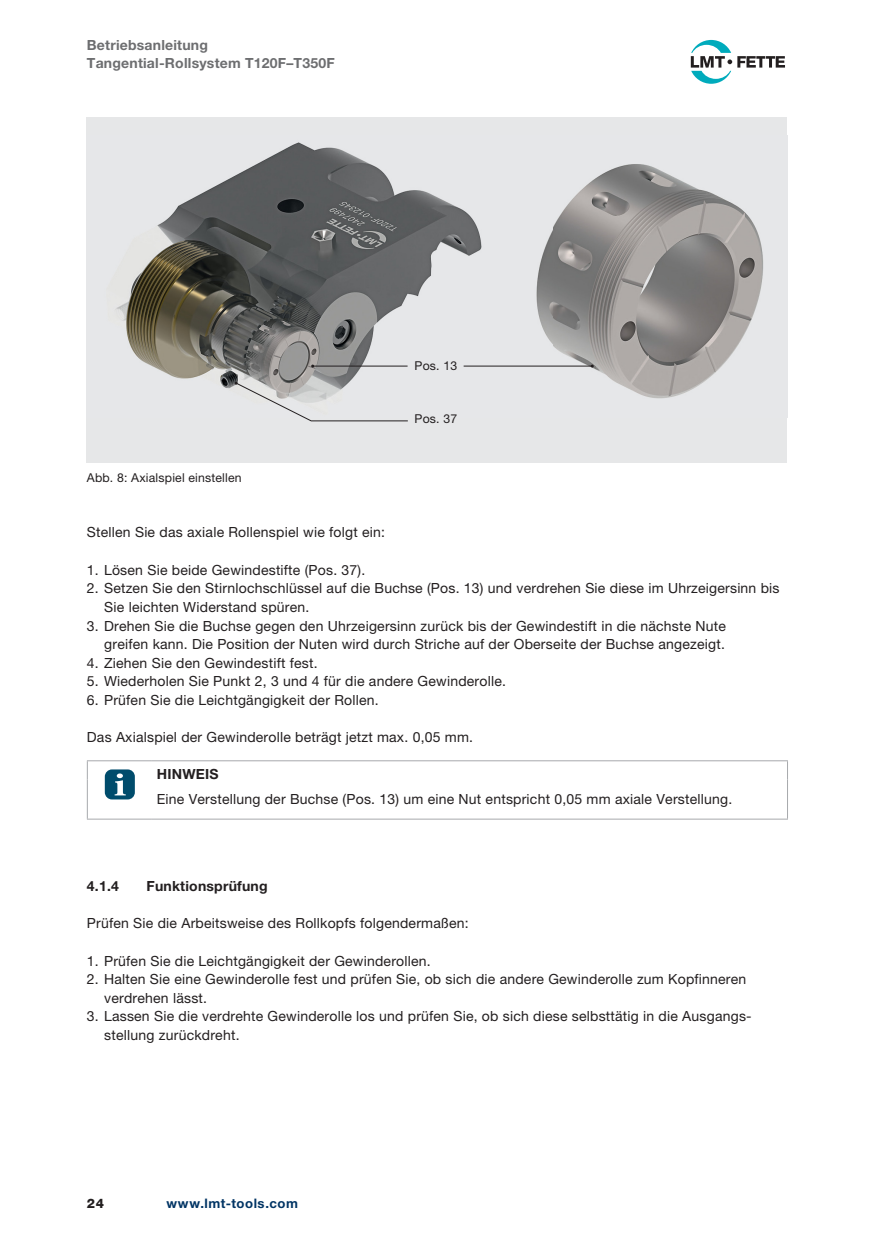
<style>
.page{position:relative;width:874px;height:1241px;background:#fff}
.page>*{position:absolute;margin:0;border:0;box-sizing:border-box;transform-origin:0 0}
.t1{font:14px/18.6px "Helvetica Neue LT Pro";letter-spacing:.015em;color:#231f20}
.t2{font:700 14px/18.6px "Helvetica Neue LT Pro";letter-spacing:.015em;color:#6d6e70}
.t3{font:700 14px "Helvetica Neue LT Pro";letter-spacing:.015em;color:#231f20}
.t4{font:700 13.12px "Helvetica Neue LT Pro";letter-spacing:.04em;color:#003464}
.t5{font:800 13.12px "Helvetica Neue LT Pro";color:#231f20}
.t6{font:12.25px "Helvetica Neue LT Pro";letter-spacing:.015em;color:#231f20}
</style>
<div class="page">
<svg style="left:737px;top:56px;width:47px;height:12px"></svg>
<svg style="left:690px;top:40px;width:41px;height:44px"></svg>
<div style="left:87px;top:118px;width:699px;height:345px;background:#e6e7e8"></div>
<img style="left:786px;top:135px;width:1px;height:282px">
<img style="left:115px;top:142px;width:648px;height:257px">
<hr style="left:87px;top:760px;width:65px;height:1px;background:#a7a9ac">
<svg style="left:87px;top:761px;width:1px;height:18px"></svg>
<hr style="left:87px;top:779px;width:1px;height:39px;background:#a7a9ac">
<hr style="left:87px;top:818px;width:65px;height:1px;background:#a7a9ac">
<hr style="left:152px;top:760px;width:635px;height:1px;background:#a7a9ac">
<hr style="left:786px;top:779px;width:1px;height:39px;background:#a7a9ac">
<hr style="left:152px;top:818px;width:635px;height:1px;background:#a7a9ac">
<div style="left:105px;top:769px;width:30px;height:30px;background:#004c6c;border-radius:7px"></div>
<svg style="left:115px;top:773px;width:11px;height:22px"></svg>
<svg style="left:234px;top:381px;width:174px;height:40px"></svg>
<hr style="left:312px;top:366px;width:95px;height:1px;background:#231f20">
<hr style="left:463px;top:366px;width:129px;height:1px;background:#231f20">
<p class="t2" style="left:87px;top:37px;width:249px">Betriebsanleitung<br>Tangential-Rollsystem T120F–T350F</p>
<p class="t6" style="left:87px;top:473px;width:156px">Abb. 8: Axialspiel einstellen</p>
<p class="t6" style="left:414px;top:361px;width:44px">Pos. 13</p>
<p class="t6" style="left:414px;top:414px;width:44px">Pos. 37</p>
<p class="t1" style="left:87px;top:524px;width:299px">Stellen Sie das axiale Rollenspiel wie folgt ein:</p>
<p class="t1" style="left:87px;top:562px;width:280px">1. Lösen Sie beide Gewindestifte (Pos. 37).</p>
<p class="t1" style="left:104px;top:580px;width:676px;text-indent:-17px">2. Setzen Sie den Stirnlochschlüssel auf die Buchse (Pos. 13) und verdrehen Sie diese im Uhrzeigersinn bis<br>Sie leichten Widerstand spüren.</p>
<p class="t1" style="left:87px;top:617px;width:640px;text-align:right">3. Drehen Sie die Buchse gegen den Uhrzeigersinn zurück bis der Gewindestift in die nächste Nute greifen kann. Die Position der Nuten wird durch Striche auf der Oberseite der Buchse angezeigt.</p>
<p class="t1" style="left:87px;top:655px;width:232px">4. Ziehen Sie den Gewindestift fest.</p>
<p class="t1" style="left:87px;top:673px;width:420px">5. Wiederholen Sie Punkt 2, 3 und 4 für die andere Gewinderolle.</p>
<p class="t1" style="left:87px;top:692px;width:293px">6. Prüfen Sie die Leichtgängigkeit der Rollen.</p>
<p class="t1" style="left:87px;top:729px;width:387px">Das Axialspiel der Gewinderolle beträgt jetzt max. 0,05 mm.</p>
<p class="t3" style="left:157px;top:769px;width:63px">HINWEIS</p>
<p class="t1" style="left:157px;top:791px;width:576px">Eine Verstellung der Buchse (Pos. 13) um eine Nut entspricht 0,05 mm axiale Verstellung.</p>
<p class="t3" style="left:87px;top:881px;width:33px">4.1.4</p>
<p class="t3" style="left:146px;top:881px;width:123px">Funktionsprüfung</p>
<p class="t1" style="left:87px;top:915px;width:383px">Prüfen Sie die Arbeitsweise des Rollkopfs folgendermaßen:</p>
<p class="t1" style="left:87px;top:952px;width:345px">1. Prüfen Sie die Leichtgängigkeit der Gewinderollen.</p>
<p class="t1" style="left:104px;top:971px;width:643px;text-indent:-17px">2. Halten Sie eine Gewinderolle fest und prüfen Sie, ob sich die andere Gewinderolle zum Kopfinneren verdrehen lässt.</p>
<p class="t1" style="left:104px;top:1008px;width:648px;text-indent:-17px">3. Lassen Sie die verdrehte Gewinderolle los und prüfen Sie, ob sich diese selbsttätig in die Ausgangs&shy;stellung zurückdreht.</p>
<p class="t5" style="left:87px;top:1195px;width:19px">24</p>
<p class="t4" style="left:166px;top:1197px;width:133px">www.lmt-tools.com</p>
</div>
